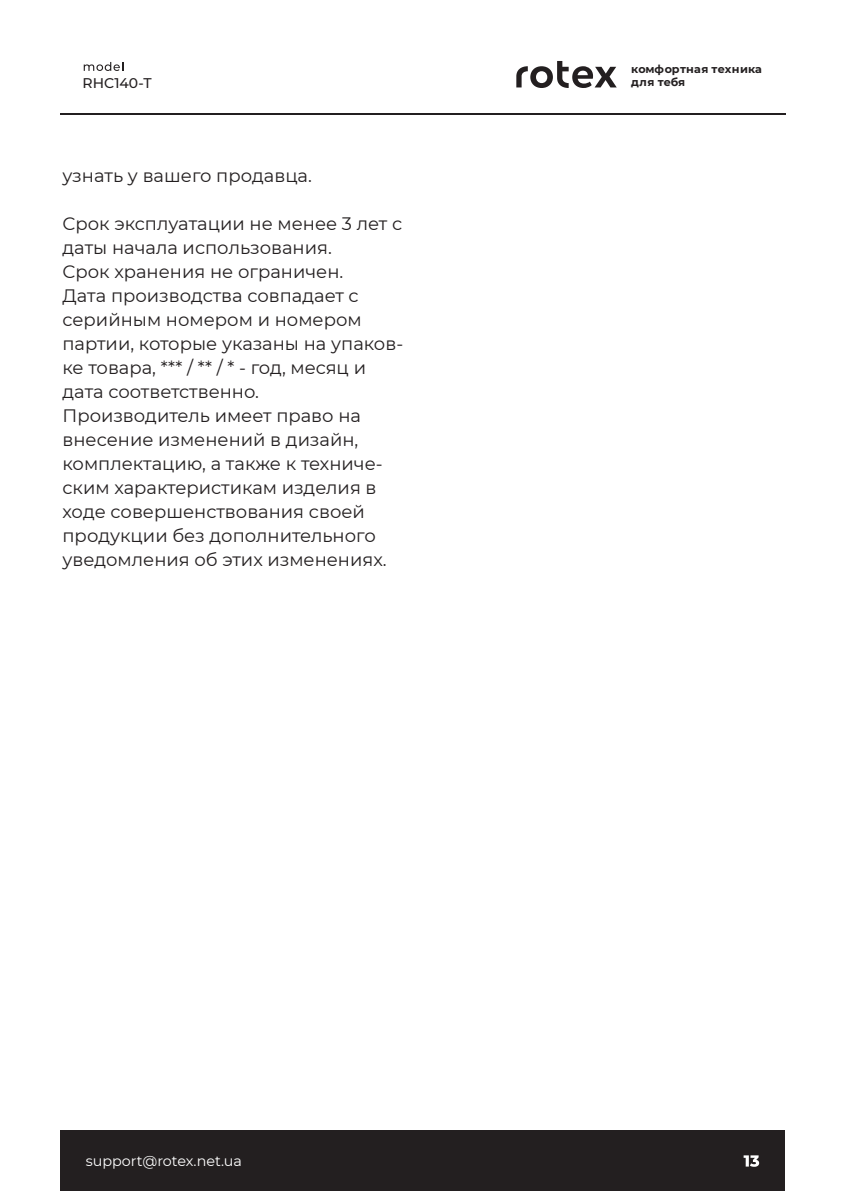
<style>
.page{position:relative;width:846px;height:1192px;background:#fff}
.page>*{position:absolute;margin:0;border:0;box-sizing:border-box;transform-origin:0 0}
.t1{font:18px/24px "Montserrat";color:#231f20}
.t2{font:14.4px "Montserrat";color:#fff}
.t3{font:500 14px "Montserrat";color:#231f20}
.t4{font:700 11.2px/13.4px "Montserrat";letter-spacing:.01em;color:#231f20}
</style>
<div class="page">
<div style="left:61px;top:1130px;width:724px;height:61px;background:#231f20"></div>
<svg style="left:743px;top:1155px;width:16px;height:12px"></svg>
<hr style="left:60px;top:113px;width:725px;height:2px;background:#231f20">
<svg style="left:84px;top:62px;width:39px;height:9px"></svg>
<svg style="left:516px;top:61px;width:101px;height:27px"></svg>
<p class="t3" style="left:83px;top:73px;width:70px">RHC140-T</p>
<p class="t1" style="left:63px;top:163px;width:251px">узнать у вашего продавца.</p>
<p class="t1" style="left:63px;top:211px;width:342px">Срок эксплуатации не менее 3 лет с даты начала использования.<br>Срок хранения не ограничен.<br>Дата производства совпадает с серийным номером и номером партии, которые указаны на упаков&shy;ке товара, *** / ** / * - год, месяц и дата соответственно.<br>Производитель имеет право на внесение изменений в дизайн, комплектацию, а также к техниче&shy;ским характеристикам изделия в ходе совершенствования своей продукции без дополнительного уведомления об этих изменениях.</p>
<p class="t4" style="left:631px;top:62px;width:132px">комфортная техника для тебя</p>
<p class="t2" style="left:86px;top:1151px;width:158px">support@rotex.net.ua</p>
</div>
